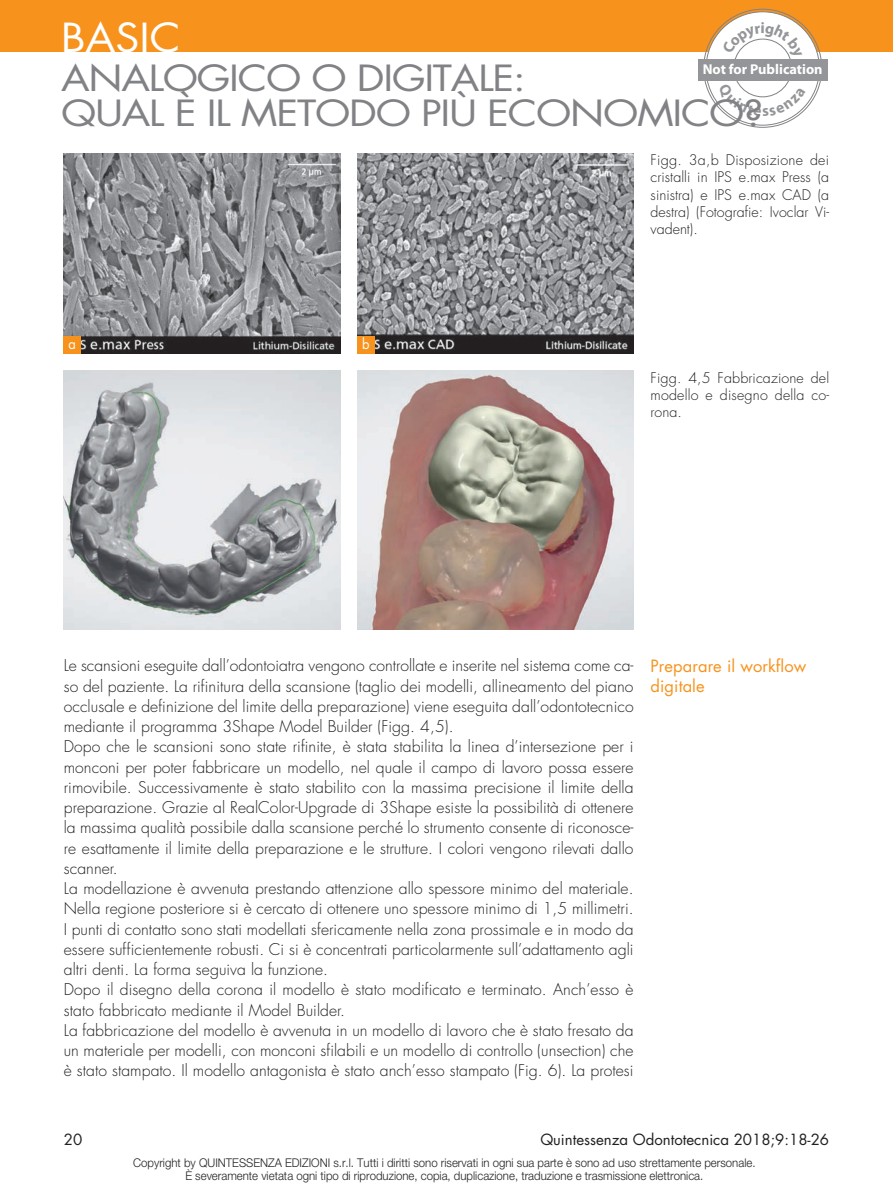
<style>
.page{position:relative;width:893px;height:1191px;background:#fff}
.page>*{position:absolute;margin:0;border:0;box-sizing:border-box;transform-origin:0 0}
.t1{font:39px "Futura Std";color:#fff;scale:1.1 1}
.t2{font:35.1px/34.5px "Futura Std";letter-spacing:-.03em;color:#808285;scale:1.17 1}
.t3{font:16.5px/20.2px "Futura Std";letter-spacing:.005em;color:#f7931d}
.t4{font:300 15.75px/20.2px "Futura Std";letter-spacing:.005em;color:#231f20}
.t5{font:15px "Futura Std";color:#231f20}
.t6{font:300 14.25px/17.2px "Futura Std";letter-spacing:.005em;color:#231f20;text-align:justify}
.t7{font:700 14.25px "Myriad Pro";color:#fff}
.t8{font:14.25px "Futura Std";color:#fff;scale:.9 1}
.t9{font:300 12px/13.5px "Helvetica Neue LT Std";color:#231f20;text-align:center;scale:.95 1}
</style>
<div class="page">
<div style="left:0;top:0;width:893px;height:52px;background:#f7931d"></div>
<div style="left:706px;top:12px;width:113px;height:113px;background:#fff;border-radius:50%"></div>
<div style="left:698px;top:59px;width:130px;height:22px;background:#939598"></div>
<img style="left:64px;top:153px;width:276px;height:201px">
<img style="left:64px;top:371px;width:276px;height:258px">
<img style="left:357px;top:153px;width:277px;height:201px">
<img style="left:357px;top:371px;width:277px;height:258px">
<div style="left:64px;top:337px;width:17px;height:17px;background:#f7931d"></div>
<div style="left:357px;top:337px;width:17px;height:17px;background:#f7931d"></div>
<svg style="left:717px;top:83px;width:89px;height:33px"></svg>
<svg style="left:722px;top:22px;width:80px;height:37px"></svg>
<h1 class="t1" style="left:61px;top:13px;width:110px">BASIC</h1>
<h2 class="t2" style="left:61px;top:61px;width:602px">ANALOGICO O DIGITALE:<br>QUAL È IL METODO PIÙ ECONOMICO?</h2>
<p class="t7" style="left:703px;top:60px;width:121px">Not for Publication</p>
<p class="t8" style="left:69px;top:335px;width:10px">a</p>
<p class="t8" style="left:362px;top:335px;width:10px">b</p>
<p class="t6" style="left:651px;top:152px;width:180px">Figg. 3a,b Disposizione dei cristalli in IPS e.max Press (a sinistra) e IPS e.max CAD (a destra) (Fotografie: Ivoclar Vi&shy;vadent).</p>
<p class="t6" style="left:651px;top:369px;width:180px">Figg. 4,5 Fabbricazione del modello e disegno della co&shy;rona.</p>
<p class="t4" style="left:64px;top:656px;width:571px">Le scansioni eseguite dall’odontoiatra vengono controllate e inserite nel sistema come ca&shy;so del paziente. La rifinitura della scansione (taglio dei modelli, allineamento del piano occlusale e definizione del limite della preparazione) viene eseguita dall’odontotecnico mediante il programma 3Shape Model Builder (Figg. 4,5).<br>Dopo che le scansioni sono state rifinite, è stata stabilita la linea d’intersezione per i monconi per poter fabbricare un modello, nel quale il campo di lavoro possa essere rimovibile. Successivamente è stato stabilito con la massima precisione il limite della preparazione. Grazie al RealColor-Upgrade di 3Shape esiste la possibilità di ottenere la massima qualità possibile dalla scansione perché lo strumento consente di riconosce&shy;re esattamente il limite della preparazione e le strutture. I colori vengono rilevati dallo scanner.<br>La modellazione è avvenuta prestando attenzione allo spessore minimo del materiale.<br>Nella regione posteriore si è cercato di ottenere uno spessore minimo di 1,5 millimetri.<br>I punti di contatto sono stati modellati sfericamente nella zona prossimale e in modo da essere sufficientemente robusti. Ci si è concentrati particolarmente sull’adattamento agli altri denti. La forma seguiva la funzione.<br>Dopo il disegno della corona il modello è stato modificato e terminato. Anch’esso è stato fabbricato mediante il Model Builder.<br>La fabbricazione del modello è avvenuta in un modello di lavoro che è stato fresato da un materiale per modelli, con monconi sfilabili e un modello di controllo (unsection) che è stato stampato. Il modello antagonista è stato anch’esso stampato (Fig. 6). La protesi</p>
<p class="t3" style="left:651px;top:656px;width:157px">Preparare il workflow digitale</p>
<p class="t5" style="left:64px;top:1129px;width:20px">20</p>
<p class="t5" style="left:540px;top:1129px;width:290px">Quintessenza Odontotecnica 2018;9:18-26</p>
<p class="t9" style="left:133px;top:1155px;width:657px">Copyright by QUINTESSENZA EDIZIONI s.r.l. Tutti i diritti sono riservati in ogni sua parte è sono ad uso strettamente personale.<br>È severamente vietata ogni tipo di riproduzione, copia, duplicazione, traduzione e trasmissione elettronica.</p>
</div>
